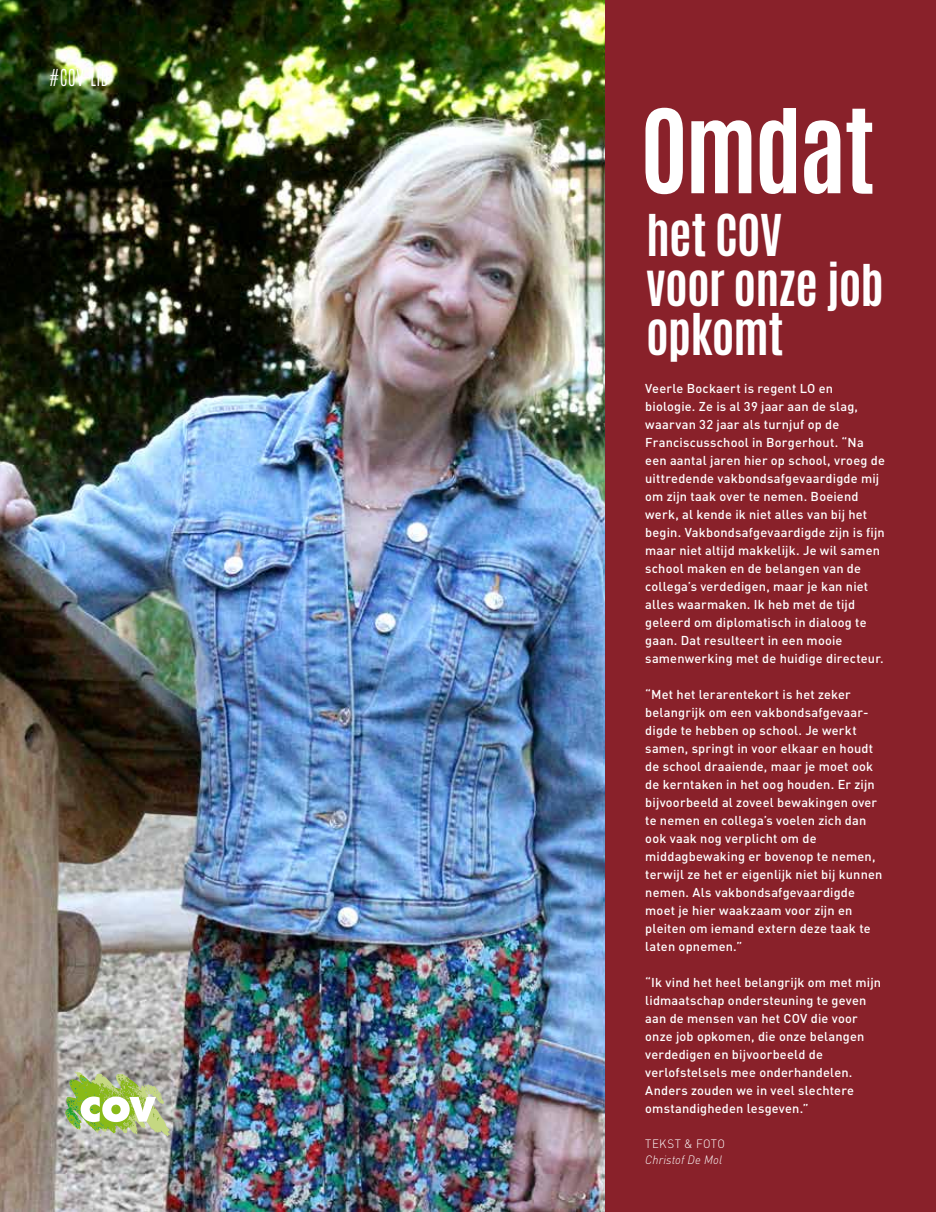
<style>
.page{position:relative;width:936px;height:1212px;background:#fff}
.page>*{position:absolute;margin:0;border:0;box-sizing:border-box;transform-origin:0 0}
.t1{font:700 98.25px "Antonio";letter-spacing:-.03em;color:#fff}
.t2{font:700 48.15px/49.5px "Antonio";letter-spacing:-.015em;color:#fff}
.t3{font:300 19.5px "Antonio";letter-spacing:.005em;color:#fff;scale:.96 1}
.t4{font:500 12.75px/18px "DINOT";letter-spacing:.015em;color:#fff}
.t5{font:italic 300 12px "DINOT";letter-spacing:.01em;color:#fff;scale:.96 1}
.t6{font:300 12px "DINOT";letter-spacing:.03em;color:#fff;scale:.96 1}
</style>
<div class="page">
<img style="left:0;top:0;width:605px;height:1212px">
<div style="left:605px;top:0;width:330px;height:1212px;background:#89212a"></div>
<img style="left:65px;top:1065px;width:105px;height:71px">
<h3 class="t3" style="left:48px;top:64px;width:64px">#COV-LID</h3>
<h1 class="t1" style="left:640px;top:77px;width:236px">Omdat</h1>
<h2 class="t2" style="left:646px;top:212px;width:239px">het COV<br>voor onze job opkomt</h2>
<p class="t4" style="left:645px;top:379px;width:241px">Veerle Bockaert is regent LO en biologie. Ze is al 39 jaar aan de slag, waarvan 32 jaar als turnjuf op de Franciscusschool in Borgerhout. “Na een aantal jaren hier op school, vroeg de uittredende vakbondsafgevaardigde mij om zijn taak over te nemen. Boeiend werk, al kende ik niet alles van bij het begin. Vakbondsafgevaardigde zijn is fijn maar niet altijd makkelijk. Je wil samen school maken en de belangen van de collega’s verdedigen, maar je kan niet alles waarmaken. Ik heb met de tijd geleerd om diplomatisch in dialoog te gaan. Dat resulteert in een mooie samenwerking met de huidige directeur.</p>
<p class="t4" style="left:645px;top:685px;width:239px">“Met het lerarentekort is het zeker belangrijk om een vakbondsafgevaar&shy;digde te hebben op school. Je werkt samen, springt in voor elkaar en houdt de school draaiende, maar je moet ook de kerntaken in het oog houden. Er zijn bijvoorbeeld al zoveel bewakingen over te nemen en collega’s voelen zich dan ook vaak nog verplicht om de middagbewaking er bovenop te nemen, terwijl ze het er eigenlijk niet bij kunnen nemen. Als vakbondsafgevaardigde moet je hier waakzaam voor zijn en pleiten om iemand extern deze taak te laten opnemen.”</p>
<p class="t4" style="left:645px;top:973px;width:237px">“Ik vind het heel belangrijk om met mijn lidmaatschap ondersteuning te geven aan de mensen van het COV die voor onze job opkomen, die onze belangen verdedigen en bijvoorbeeld de verlofstelsels mee onderhandelen.<br>Anders zouden we in veel slechtere omstandigheden lesgeven.”</p>
<p class="t6" style="left:645px;top:1136px;width:84px">TEKST &amp; FOTO</p>
<p class="t5" style="left:645px;top:1152px;width:82px">Christof De Mol</p>
</div>
